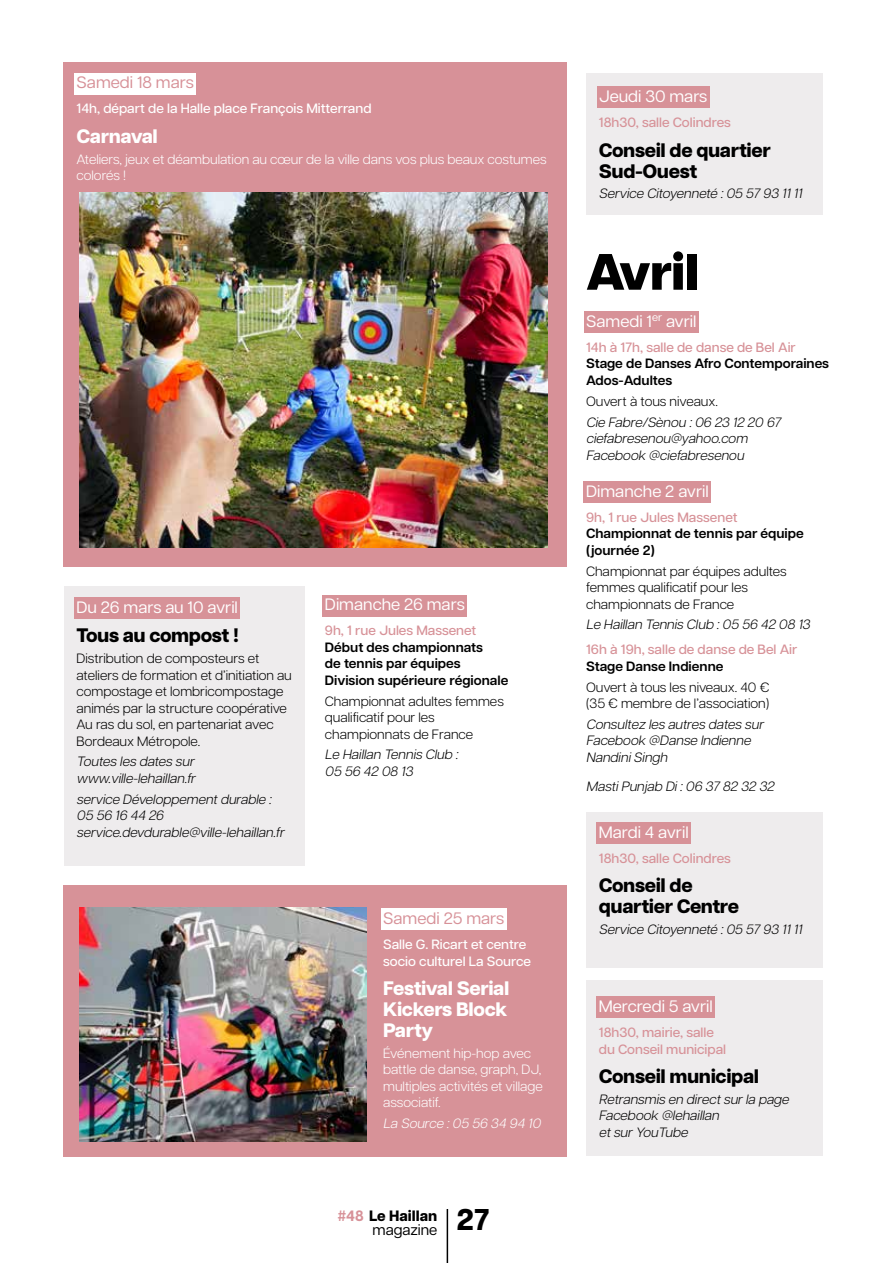
<style>
.page{position:relative;width:893px;height:1263px;background:#fff}
.page>*{position:absolute;margin:0;border:0;box-sizing:border-box;transform-origin:0 0}
.t1{font:800 51px "Articulat CF";letter-spacing:-.02em;color:#000}
.t2{font:800 30px "Articulat CF";color:#000}
.titre_zoom{font:800 19.5px/21px "Articulat CF";letter-spacing:-.02em;color:#000}
.titre_zoom-2{font:800 19.5px/21px "Articulat CF";letter-spacing:-.02em;color:#fff;text-align:justify}
.DATE{font:16.5px "Articulat CF";color:#fff}
.DATE-2{font:16.5px "Articulat CF";color:#d79198}
.t3{font:800 15px "Articulat CF";color:#000}
.t4{font:15px "Articulat CF";color:#000}
.Style_de_paragraphe{font:italic 300 13.5px/16.5px "Articulat CF";color:#000}
.TXT{font:300 13.5px/16.5px "Articulat CF";color:#000}
.INFOS{font:500 13.5px/16.5px "Articulat CF";color:#d79298}
.TITRE{font:600 13.5px/16.5px "Articulat CF";color:#000}
.TXT-2{font:300 13.5px/16.5px "Articulat CF";color:#fff}
.INFOS-2{font:500 13.5px/16.5px "Articulat CF";color:#fff}
.Style_de_paragraphe-2{font:italic 300 13.5px "Articulat CF";color:#fff}
.s1{font-weight:700;color:#d79198}
</style>
<div class="page">
<hr style="left:447px;top:1209px;width:1px;height:54px;background:#000">
<div style="left:323px;top:595px;width:144px;height:21px;background:#d79298"></div>
<div style="left:584px;top:312px;width:115px;height:21px;background:#d79298"></div>
<div style="left:584px;top:481px;width:127px;height:21px;background:#d79298"></div>
<div style="left:586px;top:73px;width:236px;height:141px;background:#eeeced"></div>
<div style="left:597px;top:87px;width:112px;height:21px;background:#d79298"></div>
<div style="left:586px;top:812px;width:236px;height:155px;background:#eeeced"></div>
<div style="left:597px;top:822px;width:94px;height:21px;background:#d79298"></div>
<div style="left:586px;top:980px;width:236px;height:176px;background:#eeeced"></div>
<div style="left:597px;top:997px;width:118px;height:21px;background:#d79298"></div>
<div style="left:64px;top:62px;width:503px;height:505px;background:#d79198"></div>
<div style="left:74px;top:73px;width:122px;height:21px;background:#fff"></div>
<img style="left:79px;top:193px;width:468px;height:355px">
<div style="left:64px;top:885px;width:503px;height:272px;background:#d79298"></div>
<div style="left:381px;top:909px;width:125px;height:21px;background:#fff"></div>
<img style="left:79px;top:907px;width:287px;height:234px">
<div style="left:64px;top:587px;width:241px;height:279px;background:#eeeced"></div>
<div style="left:74px;top:597px;width:166px;height:21px;background:#d79298"></div>
<p class="DATE-2" style="left:77px;top:71px;width:119px">Samedi 18 mars</p>
<p class="INFOS-2" style="left:77px;top:100px;width:296px">14h, départ de la Halle place François Mitterrand</p>
<p class="titre_zoom-2" style="left:77px;top:125px;width:83px">Carnaval</p>
<p class="TXT-2" style="left:77px;top:150px;width:472px">Ateliers, jeux et déambulation au cœur de la ville dans vos plus beaux costumes colorés !</p>
<p class="DATE" style="left:77px;top:595px;width:163px">Du 26 mars au 10 avril</p>
<p class="titre_zoom" style="left:77px;top:625px;width:164px">Tous au compost !</p>
<p class="TXT" style="left:77px;top:649px;width:217px">Distribution de composteurs et ateliers de formation et d’initiation au compostage et lombricompostage animés par la structure coopérative<br>Au ras du sol, en partenariat avec<br>Bordeaux Métropole.</p>
<p class="Style_de_paragraphe" style="left:77px;top:752px;width:124px">Toutes les dates sur www.ville-lehaillan.fr</p>
<p class="Style_de_paragraphe" style="left:77px;top:790px;width:212px">service Développementdurable :<br>05 56 16 44 26 service.devdurable@ville-lehaillan.fr</p>
<p class="DATE" style="left:325px;top:593px;width:141px">Dimanche 26 mars</p>
<p class="INFOS" style="left:325px;top:622px;width:153px">9h, 1 rue Jules Massenet</p>
<p class="TITRE" style="left:325px;top:638px;width:185px">Début des championnats<br>de tennis par équipes<br>Division supérieure régionale</p>
<p class="TXT" style="left:325px;top:692px;width:180px">Championnat adultes femmes qualificatif pour les championnats de France</p>
<p class="Style_de_paragraphe" style="left:325px;top:745px;width:138px">Le Haillan Tennis Club :<br>05 56 42 08 13</p>
<p class="DATE-2" style="left:383px;top:906px;width:123px">Samedi 25 mars</p>
<p class="INFOS-2" style="left:383px;top:935px;width:149px">Salle G. Ricart et centre socio culturel La Source</p>
<p class="titre_zoom-2" style="left:383px;top:977px;width:128px">Festival Serial Kickers Block Party</p>
<p class="TXT-2" style="left:383px;top:1044px;width:161px">Événement hip-hop avec battle de danse, graph, DJ, multiples activités et village associatif.</p>
<p class="Style_de_paragraphe-2" style="left:383px;top:1114px;width:162px">La Source :05 56 34 94 10</p>
<p class="t3" style="left:337px;top:1204px;width:102px"><span class="s1">#48</span> Le Haillan</p>
<p class="t4" style="left:372px;top:1219px;width:66px">magazine</p>
<p class="t2" style="left:456px;top:1197px;width:35px">27</p>
<p class="DATE" style="left:599px;top:85px;width:110px">Jeudi 30 mars</p>
<p class="INFOS" style="left:599px;top:114px;width:134px">18h30, salle Colindres</p>
<p class="titre_zoom" style="left:599px;top:139px;width:173px">Conseil de quartier<br>Sud-Ouest</p>
<p class="Style_de_paragraphe" style="left:599px;top:185px;width:208px">Service Citoyenneté :05 57 93 11 11</p>
<p class="t1" style="left:586px;top:233px;width:114px">Avril</p>
<p class="DATE" style="left:586px;top:309px;width:112px">Samedi 1<sup>er</sup> avril</p>
<p class="INFOS" style="left:586px;top:338px;width:211px">14h à 17h, salle de danse de Bel Air</p>
<p class="TITRE" style="left:586px;top:355px;width:245px">Stage de Danses Afro Contemporaines<br>Ados-Adultes</p>
<p class="TXT" style="left:586px;top:392px;width:133px">Ouvert à tous niveaux.</p>
<p class="Style_de_paragraphe" style="left:586px;top:413px;width:199px">Cie Fabre/Sènou :06 23 12 20 67 ciefabresenou@yahoo.com<br>Facebook @ciefabresenou</p>
<p class="DATE" style="left:586px;top:479px;width:124px">Dimanche 2 avril</p>
<p class="INFOS" style="left:586px;top:508px;width:153px">9h, 1 rue Jules Massenet</p>
<p class="TITRE" style="left:586px;top:525px;width:219px">Championnat de tennis par équipe (journée 2)</p>
<p class="TXT" style="left:586px;top:562px;width:202px">Championnat par équipes adultes femmes qualificatif pour les championnats de France</p>
<p class="Style_de_paragraphe" style="left:586px;top:615px;width:229px">Le Haillan Tennis Club :05 56 42 08 13</p>
<p class="INFOS" style="left:586px;top:641px;width:213px">16h à 19h, salle de danse de Bel Air</p>
<p class="TITRE" style="left:586px;top:657px;width:139px">Stage Danse Indienne</p>
<p class="TXT" style="left:586px;top:678px;width:185px">Ouvert à tous les niveaux. 40 € (35 € membre de l’association)</p>
<p class="Style_de_paragraphe" style="left:586px;top:715px;width:182px">Consultez les autres dates sur<br>Facebook @Danse Indienne<br>NandiniSingh</p>
<p class="Style_de_paragraphe" style="left:586px;top:777px;width:193px">MastiPunjab Di:06 37 82 32 32</p>
<p class="DATE" style="left:599px;top:820px;width:91px">Mardi 4 avril</p>
<p class="INFOS" style="left:599px;top:849px;width:134px">18h30, salle Colindres</p>
<p class="titre_zoom" style="left:599px;top:875px;width:142px">Conseil de quartier Centre</p>
<p class="Style_de_paragraphe" style="left:599px;top:920px;width:208px">Service Citoyenneté :05 57 93 1111</p>
<p class="DATE" style="left:599px;top:994px;width:116px">Mercredi 5 avril</p>
<p class="INFOS" style="left:599px;top:1023px;width:129px">18h30, mairie, salle du Conseil municipal</p>
<p class="titre_zoom" style="left:599px;top:1065px;width:162px">Conseil municipal</p>
<p class="Style_de_paragraphe" style="left:599px;top:1090px;width:195px">Retransmis en directsurla page<br>Facebook @lehaillan etsurYouTube</p>
</div>
